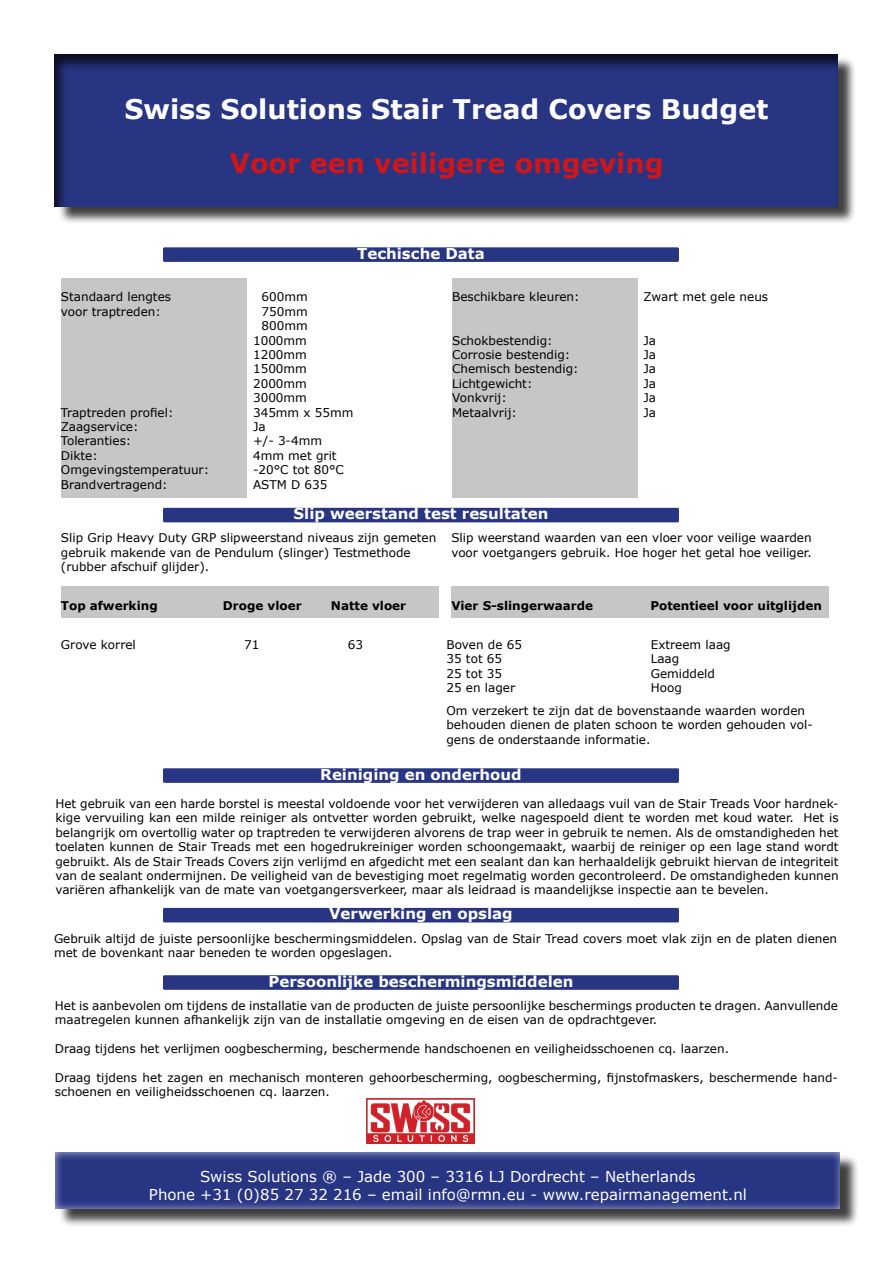
<style>
.page{position:relative;width:893px;height:1263px;background:#fff}
.page>*{position:absolute;margin:0;border:0;box-sizing:border-box;transform-origin:0 0}
.t1{font:700 27px "Verdana";color:#fff}
.t2{font:700 27px "Verdana";color:#cd171a}
.t3{font:15px/18px "Verdana";color:#fff;text-align:center}
.t4{font:700 15px "Verdana";color:#fff}
.t5{font:12px/14.4px "Verdana";color:#000}
.t6{font:700 12px "Verdana";color:#000}
</style>
<div class="page">
<div style="left:61px;top:278px;width:186px;height:219px;background:#c6c6c6"></div>
<div style="left:57px;top:56px;width:800px;height:169px;background:#000;opacity:.75"></div>
<div style="left:26px;top:39px;width:867px;height:168px;background:#000;opacity:.75"></div>
<div style="left:163px;top:247px;width:516px;height:15px;background:#283583;border-radius:2px"></div>
<div style="left:452px;top:278px;width:186px;height:219px;background:#c6c6c6"></div>
<div style="left:163px;top:508px;width:516px;height:14px;background:#283583;border-radius:2px"></div>
<div style="left:61px;top:587px;width:378px;height:31px;background:#c6c6c6"></div>
<div style="left:451px;top:587px;width:378px;height:31px;background:#c6c6c6"></div>
<div style="left:163px;top:768px;width:516px;height:15px;background:#283583;border-radius:2px"></div>
<div style="left:163px;top:908px;width:516px;height:14px;background:#283583;border-radius:2px"></div>
<div style="left:163px;top:975px;width:516px;height:15px;background:#283583;border-radius:2px"></div>
<div style="left:58px;top:1155px;width:801px;height:73px;background:#000;opacity:.75"></div>
<div style="left:43px;top:1142px;width:817px;height:68px;background:#fff;opacity:.75"></div>
<img style="left:367px;top:1098px;width:108px;height:46px">
<h1 class="t1" style="left:124px;top:90px;width:646px">Swiss Solutions Stair Tread Covers Budget</h1>
<h1 class="t2" style="left:229px;top:144px;width:436px">Voor een veiligere omgeving</h1>
<p class="t5" style="left:61px;top:290px;width:112px">Standaard lengtes voor traptreden:</p>
<p class="t5" style="left:61px;top:405px;width:150px">Traptreden profiel:<br>Zaagservice:<br>Toleranties:<br>Dikte:<br>Omgevingstemperatuur:<br>Brandvertragend:</p>
<p class="t4" style="left:357px;top:243px;width:129px">Techische Data</p>
<p class="t5" style="left:262px;top:290px;width:48px">600mm</p>
<p class="t5" style="left:262px;top:304px;width:48px">750mm</p>
<p class="t5" style="left:262px;top:318px;width:48px">800mm</p>
<p class="t5" style="left:253px;top:333px;width:55px">1000mm</p>
<p class="t5" style="left:253px;top:347px;width:55px">1200mm</p>
<p class="t5" style="left:253px;top:362px;width:55px">1500mm</p>
<p class="t5" style="left:253px;top:376px;width:55px">2000mm</p>
<p class="t5" style="left:253px;top:390px;width:55px">3000mm</p>
<p class="t5" style="left:253px;top:405px;width:102px">345mm x 55mm</p>
<p class="t5" style="left:253px;top:419px;width:14px">Ja</p>
<p class="t5" style="left:253px;top:434px;width:70px">+/- 3-4mm</p>
<p class="t5" style="left:253px;top:448px;width:85px">4mm met grit</p>
<p class="t5" style="left:253px;top:462px;width:92px">-20°C tot 80°C</p>
<p class="t5" style="left:253px;top:477px;width:76px">ASTM D 635</p>
<p class="t5" style="left:452px;top:290px;width:129px">Beschikbare kleuren:</p>
<p class="t5" style="left:452px;top:333px;width:128px">Schokbestendig:<br>Corrosie bestendig:<br>Chemisch bestendig:<br>Lichtgewicht:<br>Vonkvrij:<br>Metaalvrij:</p>
<p class="t4" style="left:294px;top:503px;width:256px">Slip weerstand test resultaten</p>
<p class="t5" style="left:643px;top:290px;width:126px">Zwart met gele neus</p>
<p class="t5" style="left:643px;top:333px;width:14px;text-align:justify">Ja Ja Ja Ja Ja Ja</p>
<p class="t5" style="left:61px;top:530px;width:377px">Slip Grip Heavy Duty GRP slipweerstand niveaus zijn gemeten gebruik makende van de Pendulum (slinger) Testmethode (rubber afschuif glijder).</p>
<p class="t5" style="left:451px;top:530px;width:362px">Slip weerstand waarden van een vloer voor veilige waarden voor voetgangers gebruik. Hoe hoger het getal hoe veiliger.</p>
<p class="t6" style="left:451px;top:597px;width:143px">Vier S-slingerwaarde</p>
<p class="t6" style="left:650px;top:597px;width:173px">Potentieel voor uitglijden</p>
<p class="t5" style="left:446px;top:637px;width:77px">Boven de 65</p>
<p class="t5" style="left:651px;top:637px;width:81px">Extreem laag</p>
<p class="t5" style="left:446px;top:651px;width:57px">35 tot 65</p>
<p class="t5" style="left:651px;top:651px;width:30px">Laag</p>
<p class="t5" style="left:446px;top:666px;width:57px">25 tot 35</p>
<p class="t5" style="left:651px;top:666px;width:66px">Gemiddeld</p>
<p class="t5" style="left:446px;top:680px;width:70px">25 en lager</p>
<p class="t6" style="left:61px;top:597px;width:98px">Top afwerking</p>
<p class="t6" style="left:223px;top:597px;width:80px">Droge vloer</p>
<p class="t6" style="left:331px;top:597px;width:77px">Natte vloer</p>
<p class="t5" style="left:61px;top:637px;width:76px">Grove korrel</p>
<p class="t5" style="left:244px;top:637px;width:17px">71</p>
<p class="t5" style="left:348px;top:637px;width:17px">63</p>
<p class="t5" style="left:446px;top:676px;width:360px;line-height:23.2px;text-indent:204px">Hoog<br>Om verzekert te zijn dat de bovenstaande waarden worden</p>
<p class="t5" style="left:446px;top:718px;width:368px">behouden dienen de platen schoon te worden gehouden vol&shy;gens de onderstaande informatie.</p>
<p class="t4" style="left:320px;top:764px;width:203px">Reiniging en onderhoud</p>
<p class="t5" style="left:55px;top:796px;width:785px;text-align:justify">Het gebruik van een harde borstel is meestal voldoende voor het verwijderen van alledaags vuil van de Stair Treads Voor hardnek&shy;kige vervuiling kan een milde reiniger als ontvetter worden gebruikt, welke nagespoeld dient te worden met koud water. Het is belangrijk om overtollig water op traptreden te verwijderen alvorens de trap weer in gebruik te nemen. Als de omstandigheden het toelaten kunnen de Stair Treads met een hogedrukreiniger worden schoongemaakt, waarbij de reiniger op een lage stand wordt gebruikt. Als de Stair Treads Covers zijn verlijmd en afgedicht met een sealant dan kan herhaaldelijk gebruikt hiervan de integriteit van de sealant ondermijnen. De veiligheid van de bevestiging moet regelmatig worden gecontroleerd. De omstandigheden kunnen variëren afhankelijk van de mate van voetgangersverkeer, maar als leidraad is maandelijkse inspectie aan te bevelen.</p>
<p class="t4" style="left:329px;top:903px;width:185px">Verwerking en opslag</p>
<p class="t5" style="left:54px;top:931px;width:785px">Gebruik altijd de juiste persoonlijke beschermingsmiddelen. Opslag van de Stair Tread covers moet vlak zijn en de platen dienen met de bovenkant naar beneden te worden opgeslagen.</p>
<p class="t4" style="left:268px;top:971px;width:307px">Persoonlijke beschermingsmiddelen</p>
<p class="t5" style="left:55px;top:998px;width:785px">Het is aanbevolen om tijdens de installatie van de producten de juiste persoonlijke beschermings producten te dragen. Aanvullende maatregelen kunnen afhankelijk zijn van de installatie omgeving en de eisen van de opdrachtgever.</p>
<p class="t5" style="left:55px;top:1041px;width:676px">Draag tijdens het verlijmen oogbescherming, beschermende handschoenen en veiligheidsschoenen cq. laarzen.</p>
<p class="t5" style="left:55px;top:1070px;width:785px">Draag tijdens het zagen en mechanisch monteren gehoorbescherming, oogbescherming, fijnstofmaskers, beschermende hand&shy;schoenen en veiligheidsschoenen cq. laarzen.</p>
<p class="t3" style="left:149px;top:1167px;width:600px">Swiss Solutions ® – Jade 300 – 3316 LJ Dordrecht – Netherlands<br>Phone +31 (0)85 27 32 216 – email info@rmn.eu - www.repairmanagement.nl</p>
</div>
